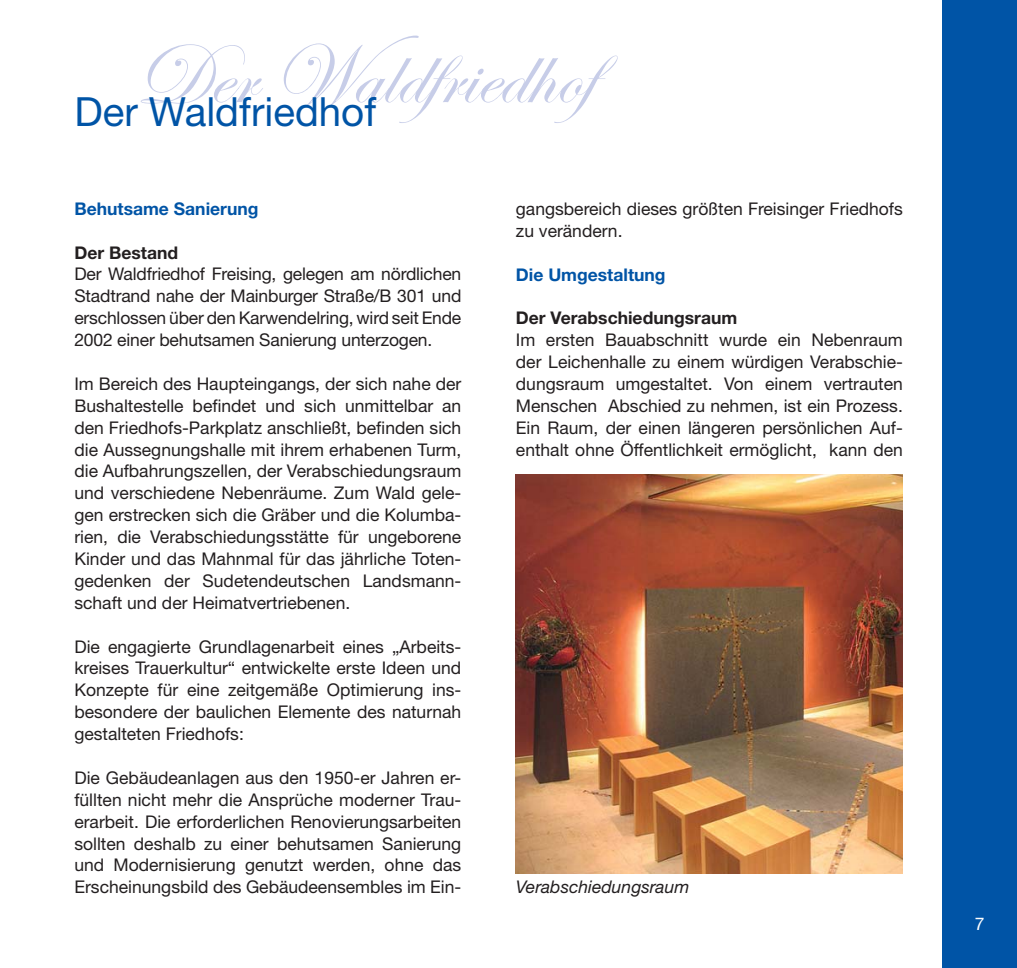
<style>
.page{position:relative;width:1017px;height:968px;background:#fff}
.page>*{position:absolute;margin:0;border:0;box-sizing:border-box;transform-origin:0 0}
.t1{font:87.5px "Edwardian Script ITC";color:#c7cde8}
.t2{font:40.25px "Helvetica Neue";color:#0054a6}
.t3{font:17.5px/21.9px "Helvetica Neue";color:#231f20;text-align:justify}
.t4{font:700 17.5px "Helvetica Neue";color:#0054a6}
.t5{font:700 17.5px "Helvetica Neue";color:#231f20}
.t6{font:italic 17.5px "Helvetica Neue";color:#231f20}
.t7{font:17.5px "Helvetica Neue";color:#fff}
</style>
<div class="page">
<div style="left:943px;top:0;width:74px;height:967px;background:#0054a6"></div>
<img style="left:516px;top:475px;width:387px;height:398px">
<h1 class="t1" style="left:135px;top:27px;width:510px">Der Waldfriedhof</h1>
<h2 class="t2" style="left:74px;top:97px;width:303px">Der Waldfriedhof</h2>
<p class="t4" style="left:74px;top:202px;width:186px">Behutsame Sanierung</p>
<p class="t5" style="left:74px;top:246px;width:105px">Der Bestand</p>
<p class="t3" style="left:74px;top:265px;width:388px">Der Waldfriedhof Freising, gelegen am nördlichen Stadtrand nahe der Mainburger Straße/B 301 und erschlossen über den Karwendelring, wird seit Ende 2002 einer behutsamen Sanierung unterzogen.</p>
<p class="t3" style="left:74px;top:374px;width:388px">Im Bereich des Haupteingangs, der sich nahe der Bushaltestelle befindet und sich unmittelbar an den Friedhofs-Parkplatz anschließt, befinden sich die Aussegnungshalle mit ihrem erhabenen Turm, die Aufbahrungszellen, der Verabschiedungsraum und verschiedene Nebenräume. Zum Wald gele&shy;gen erstrecken sich die Gräber und die Kolumba&shy;rien, die Verabschiedungsstätte für ungeborene Kinder und das Mahnmal für das jährliche Toten&shy;gedenken der Sudetendeutschen Landsmann&shy;schaft und der Heimatvertriebenen.</p>
<p class="t3" style="left:74px;top:637px;width:388px">Die engagierte Grundlagenarbeit eines „Arbeits&shy;kreises Trauerkultur“ entwickelte erste Ideen und Konzepte für eine zeitgemäße Optimierung ins&shy;besondere der baulichen Elemente des naturnah gestalteten Friedhofs:</p>
<p class="t3" style="left:74px;top:768px;width:388px">Die Gebäudeanlagen aus den 1950-er Jahren er&shy;füllten nicht mehr die Ansprüche moderner Trau&shy;erarbeit. Die erforderlichen Renovierungsarbeiten sollten deshalb zu einer behutsamen Sanierung und Modernisierung genutzt werden, ohne das Erscheinungsbild des Gebäudeensembles im Ein-</p>
<p class="t3" style="left:516px;top:199px;width:388px">gangsbereich dieses größten Freisinger Friedhofs zu verändern.</p>
<p class="t4" style="left:516px;top:268px;width:151px">Die Umgestaltung</p>
<p class="t5" style="left:516px;top:312px;width:223px">Der Verabschiedungsraum</p>
<p class="t3" style="left:516px;top:331px;width:388px">Im ersten Bauabschnitt wurde ein Nebenraum der Leichenhalle zu einem würdigen Verabschie&shy;dungsraum umgestaltet. Von einem vertrauten Menschen Abschied zu nehmen, ist ein Prozess.<br>Ein Raum, der einen längeren persönlichen Auf&shy;enthalt ohne Öffentlichkeit ermöglicht, kann den</p>
<p class="t6" style="left:516px;top:880px;width:175px">Verabschiedungsraum</p>
<p class="t7" style="left:975px;top:917px;width:11px">7</p>
</div>
